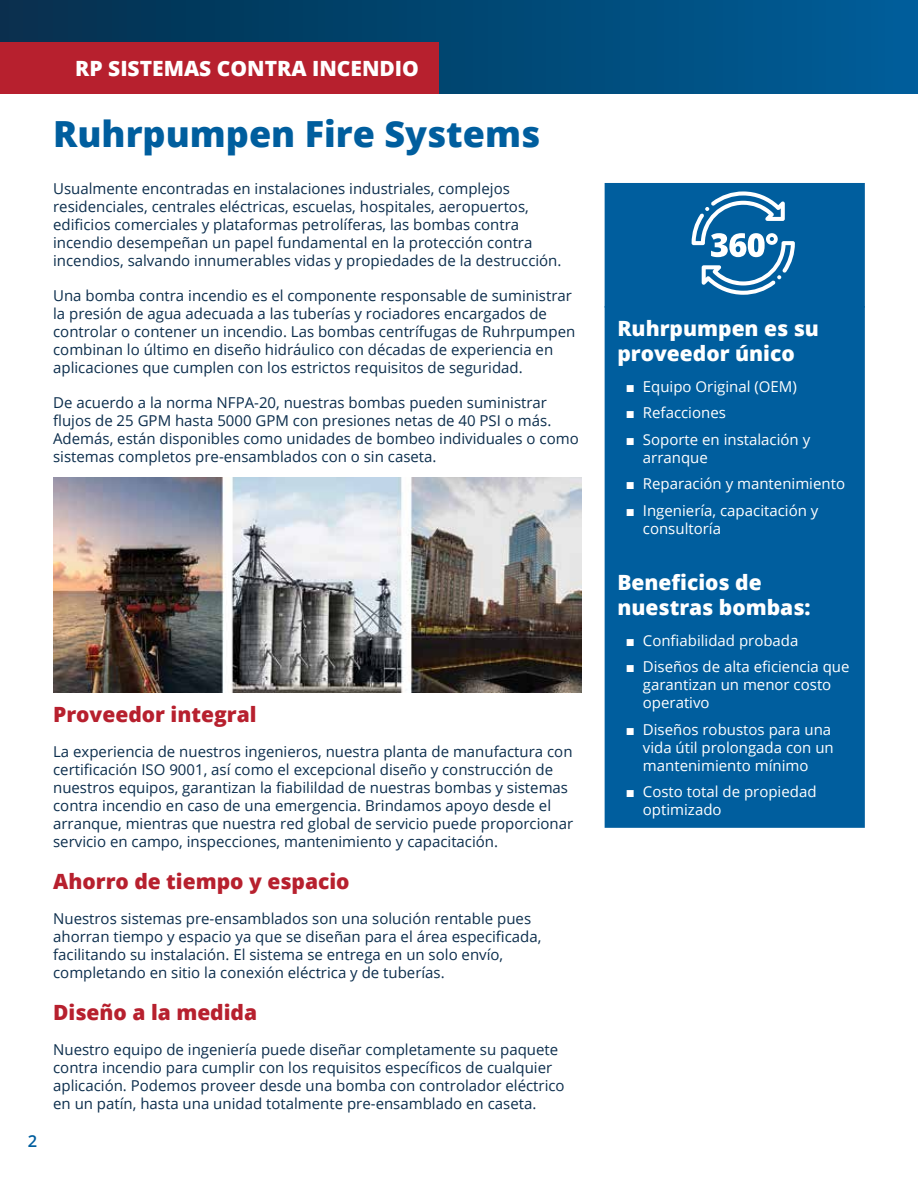
<style>
.page{position:relative;width:918px;height:1188px;background:#fff}
.page>*{position:absolute;margin:0;border:0;box-sizing:border-box;transform-origin:0 0}
.t1{font:800 36px "Open Sans";color:#005e9e}
.t2{font:800 21px/25.2px "Open Sans";color:#fff}
.t3{font:800 21px "Open Sans";color:#b7202e}
.t4{font:600 16.5px "Open Sans";color:#005e9e}
.t5{font:15px/18px "Open Sans";color:#0c2e4d}
.t6{font:15px/18px "Open Sans";color:#fff}
.s1{font-family:"Arial";font-weight:900}
</style>
<div class="page">
<div style="left:605px;top:183px;width:260px;height:645px;background:#005e9e"></div>
<hr style="left:605px;top:306px;width:260px;height:2px;background:#005e9e">
<svg style="left:692px;top:191px;width:103px;height:104px"></svg>
<img style="left:53px;top:477px;width:529px;height:215px">
<div style="left:0;top:0;width:918px;height:94px;background:linear-gradient(to right,#0f2d49,#005e99)"></div>
<div style="left:0;top:43px;width:439px;height:51px;background:#b7202e"></div>
<h2 class="t2" style="left:75px;top:55px;width:345px">RP SISTEMAS CONTRA INCENDIO</h2>
<h1 class="t1" style="left:53px;top:106px;width:489px">Ruhrpumpen Fire Systems</h1>
<p class="t5" style="left:53px;top:180px;width:510px">Usualmente encontradas en instalaciones industriales, complejos residenciales, centrales eléctricas, escuelas, hospitales, aeropuertos, edificios comerciales y plataformas petrolíferas, las bombas contra incendio desempeñan un papel fundamental en la protección contra incendios, salvando innumerables vidas y propiedades de la destrucción.</p>
<p class="t5" style="left:53px;top:287px;width:524px">Una bomba contra incendio es el componente responsable de suministrar la presión de agua adecuada a las tuberías y rociadores encargados de controlar o contener un incendio. Las bombas centrífugas de Ruhrpumpen combinan lo último en diseño hidráulico con décadas de experiencia en aplicaciones que cumplen con los estrictos requisitos de seguridad.</p>
<p class="t5" style="left:53px;top:394px;width:527px">De acuerdo a la norma NFPA-20, nuestras bombas pueden suministrar flujos de 25 GPM hasta 5000 GPM con presiones netas de 40 PSI o más.<br>Además, están disponibles como unidades de bombeo individuales o como sistemas completos pre-ensamblados con o sin caseta.</p>
<p class="t4" style="left:28px;top:1130px;width:11px">2</p>
<h2 class="t3" style="left:53px;top:698px;width:205px">Proveedor integral</h2>
<p class="t5" style="left:53px;top:742px;width:522px">La experiencia de nuestros ingenieros, nuestra planta de manufactura con certificación ISO 9001, así como el excepcional diseño y construcción de nuestros equipos, garantizan la fiabilildad de nuestras bombas y sistemas contra incendio en caso de una emergencia. Brindamos apoyo desde el arranque, mientras que nuestra red global de servicio puede proporcionar servicio en campo, inspecciones, mantenimiento y capacitación.</p>
<h2 class="t3" style="left:53px;top:866px;width:298px">Ahorro de tiempo y espacio</h2>
<p class="t5" style="left:53px;top:909px;width:490px">Nuestros sistemas pre-ensamblados son una solución rentable pues ahorran tiempo y espacio ya que se diseñan para el área especificada, facilitando su instalación. El sistema se entrega en un solo envío, completando en sitio la conexión eléctrica y de tuberías.</p>
<h2 class="t3" style="left:53px;top:997px;width:206px">Diseño a la medida</h2>
<p class="t5" style="left:53px;top:1041px;width:513px">Nuestro equipo de ingeniería puede diseñar completamente su paquete contra incendio para cumplir con los requisitos específicos de cualquier aplicación. Podemos proveer desde una bomba con controlador eléctrico en un patín, hasta una unidad totalmente pre-ensamblado en caseta.</p>
<h2 class="t2" style="left:617px;top:314px;width:203px">Ruhrpumpen es su proveedor único</h2>
<p class="t6" style="left:626px;top:377px;width:173px"><span class="s1">■</span> Equipo Original (OEM)</p>
<p class="t6" style="left:626px;top:403px;width:102px"><span class="s1">■</span> Refacciones</p>
<p class="t6" style="left:643px;top:430px;width:169px;text-indent:-17px"><span class="s1">■</span> Soporte en instalación y arranque</p>
<p class="t6" style="left:626px;top:474px;width:221px"><span class="s1">■</span> Reparación y mantenimiento</p>
<p class="t6" style="left:643px;top:501px;width:177px;text-indent:-17px"><span class="s1">■</span> Ingeniería, capacitación y consultoría</p>
<h2 class="t2" style="left:617px;top:568px;width:195px">Beneficios de nuestras bombas:</h2>
<p class="t6" style="left:626px;top:631px;width:174px"><span class="s1">■</span> Confiabilidad probada</p>
<p class="t6" style="left:643px;top:657px;width:208px;text-indent:-17px"><span class="s1">■</span> Diseños de alta eficiencia que garantizan un menor costo operativo</p>
<p class="t6" style="left:643px;top:720px;width:192px;text-indent:-17px"><span class="s1">■</span> Diseños robustos para una vida útil prolongada con un mantenimiento mínimo</p>
<p class="t6" style="left:643px;top:782px;width:175px;text-indent:-17px"><span class="s1">■</span> Costo total de propiedad optimizado</p>
</div>
